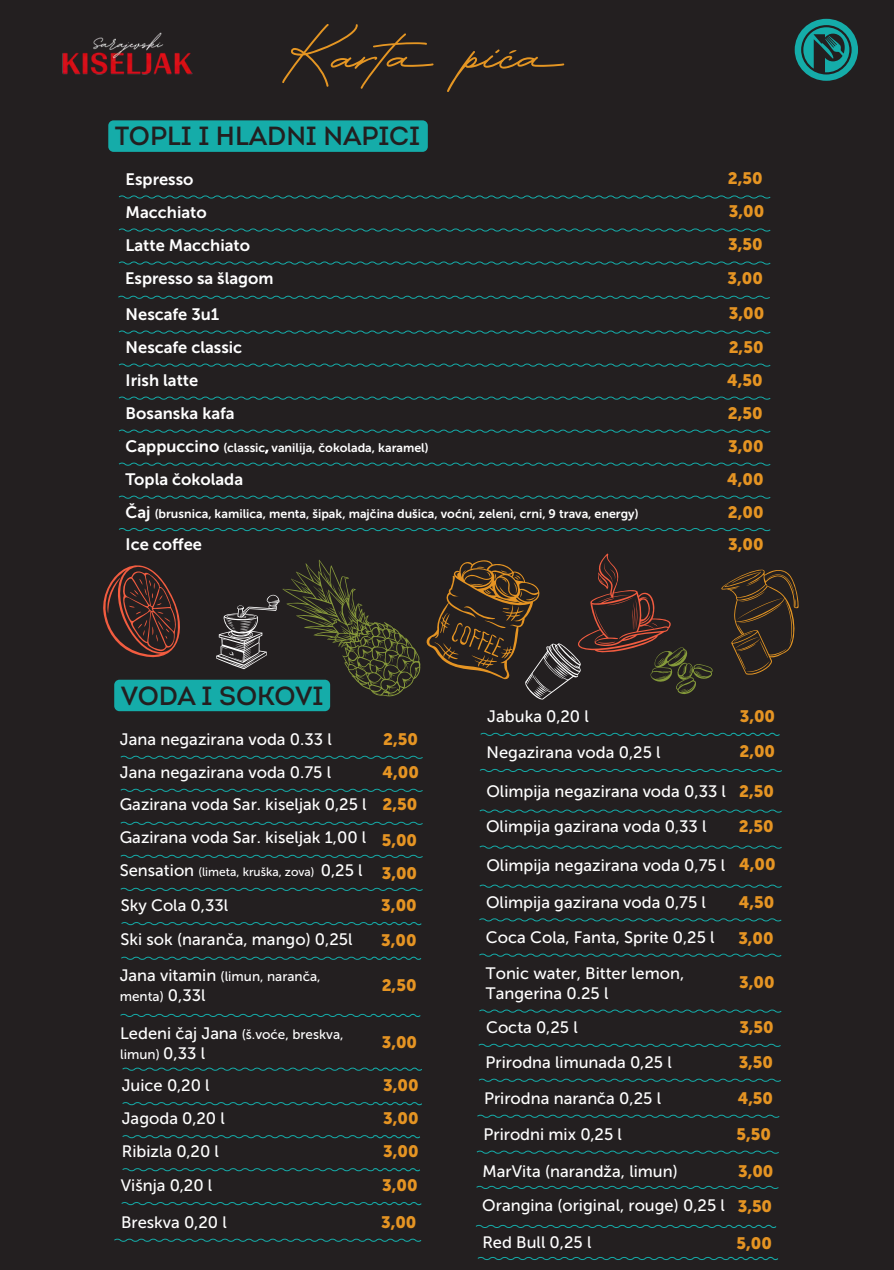
<style>
.page{position:relative;width:894px;height:1270px;background:#fff}
.page>*{position:absolute;margin:0;border:0;box-sizing:border-box;transform-origin:0 0}
.t1{font:64.95px "Bellarina";color:#e59623}
.t2{font:26.25px "Intro";color:#231f20}
.t3{font:16.5px/33px "Museo Sans 500";color:#fff}
.t4{font:16.5px/35.4px "Museo Sans 900";color:#e59423}
.t5{font:16.5px "Museo Sans 700";color:#fff}
.t6{font:13.5px/19.8px "Museo Sans 500";color:#fff}
.t7{font:12.3px "Museo Sans 700";color:#fff}
.t8{font:12px "Museo Sans 500";color:#fff}
.s1{font-size:16.5px}
.s2{font-family:"Museo Sans 900";color:#e59423}
</style>
<div class="page">
<div style="left:0;top:0;width:894px;height:1269px;background:#231f20"></div>
<div style="left:108px;top:120px;width:320px;height:32px;background:#15aca9;border-radius:5px"></div>
<svg style="left:120px;top:755px;width:303px;height:4px"></svg>
<svg style="left:120px;top:788px;width:303px;height:4px"></svg>
<svg style="left:120px;top:821px;width:303px;height:4px"></svg>
<svg style="left:120px;top:854px;width:303px;height:4px"></svg>
<svg style="left:120px;top:887px;width:303px;height:4px"></svg>
<svg style="left:479px;top:1078px;width:302px;height:4px"></svg>
<svg style="left:477px;top:1114px;width:303px;height:4px"></svg>
<svg style="left:476px;top:1150px;width:303px;height:4px"></svg>
<svg style="left:479px;top:953px;width:303px;height:4px"></svg>
<svg style="left:121px;top:922px;width:301px;height:4px"></svg>
<svg style="left:122px;top:1067px;width:300px;height:4px"></svg>
<svg style="left:122px;top:1102px;width:300px;height:4px"></svg>
<svg style="left:122px;top:1135px;width:298px;height:4px"></svg>
<svg style="left:122px;top:1168px;width:298px;height:4px"></svg>
<svg style="left:114px;top:1238px;width:308px;height:4px"></svg>
<svg style="left:480px;top:732px;width:300px;height:4px"></svg>
<svg style="left:475px;top:1224px;width:302px;height:4px"></svg>
<svg style="left:479px;top:1009px;width:303px;height:4px"></svg>
<div style="left:114px;top:679px;width:216px;height:32px;background:#15aca9;border-radius:5px"></div>
<svg style="left:509px;top:50px;width:8px;height:4px"></svg>
<svg style="left:794px;top:19px;width:64px;height:62px"></svg>
<img style="left:62px;top:32px;width:131px;height:43px">
<svg style="left:479px;top:809px;width:303px;height:4px"></svg>
<svg style="left:478px;top:1043px;width:303px;height:4px"></svg>
<svg style="left:121px;top:956px;width:301px;height:4px"></svg>
<svg style="left:120px;top:1013px;width:301px;height:4px"></svg>
<svg style="left:119px;top:195px;width:652px;height:4px"></svg>
<svg style="left:119px;top:228px;width:652px;height:4px"></svg>
<svg style="left:119px;top:261px;width:652px;height:4px"></svg>
<svg style="left:119px;top:330px;width:652px;height:4px"></svg>
<svg style="left:119px;top:363px;width:652px;height:4px"></svg>
<svg style="left:119px;top:396px;width:652px;height:4px"></svg>
<svg style="left:119px;top:429px;width:652px;height:4px"></svg>
<svg style="left:119px;top:462px;width:652px;height:4px"></svg>
<svg style="left:119px;top:495px;width:652px;height:4px"></svg>
<svg style="left:103px;top:528px;width:696px;height:172px"></svg>
<svg style="left:118px;top:295px;width:652px;height:4px"></svg>
<svg style="left:479px;top:918px;width:303px;height:4px"></svg>
<svg style="left:121px;top:1202px;width:301px;height:3px"></svg>
<svg style="left:476px;top:1185px;width:303px;height:4px"></svg>
<svg style="left:479px;top:845px;width:303px;height:4px"></svg>
<svg style="left:479px;top:884px;width:303px;height:4px"></svg>
<svg style="left:477px;top:1256px;width:301px;height:4px"></svg>
<svg style="left:479px;top:769px;width:303px;height:3px"></svg>
<p class="t1" style="left:276px;top:9px;width:295px">Karta pica</p>
<p class="t2" style="left:115px;top:120px;width:307px">TOPLI I HLADNI NAPICI</p>
<p class="t5" style="left:126px;top:170px;width:69px">Espresso</p>
<p class="t4" style="left:728px;top:160px;width:36px">2,50</p>
<p class="t5" style="left:126px;top:203px;width:83px">Macchiato</p>
<p class="t4" style="left:728px;top:193px;width:37px">3,00</p>
<p class="t5" style="left:126px;top:236px;width:126px">Latte Macchiato</p>
<p class="t4" style="left:728px;top:226px;width:36px">3,50</p>
<p class="t5" style="left:125px;top:269px;width:150px">Espresso sa šlagom</p>
<p class="t4" style="left:727px;top:261px;width:37px">3,00</p>
<p class="t5" style="left:126px;top:305px;width:95px">Nescafe 3u1</p>
<p class="t4" style="left:728px;top:295px;width:37px">3,00</p>
<p class="t5" style="left:126px;top:338px;width:118px">Nescafe classic</p>
<p class="t4" style="left:728px;top:329px;width:36px">2,50</p>
<p class="t5" style="left:126px;top:371px;width:74px">Irish latte</p>
<p class="t4" style="left:727px;top:362px;width:37px">4,50</p>
<p class="t5" style="left:126px;top:404px;width:111px">Bosanska kafa</p>
<p class="t4" style="left:728px;top:395px;width:36px">2,50</p>
<p class="t7" style="left:126px;top:440px;width:304px"><span class="s1">Cappuccino</span> (classic, vanilija, čokolada, karamel)</p>
<p class="t4" style="left:728px;top:428px;width:37px">3,00</p>
<p class="t5" style="left:126px;top:470px;width:119px">Topla čokolada</p>
<p class="t4" style="left:727px;top:461px;width:38px">4,00</p>
<p class="t7" style="left:126px;top:506px;width:514px"><span class="s1">Čaj</span> (brusnica, kamilica, menta, šipak, majčina dušica, voćni, zeleni, crni, 9 trava, energy)</p>
<p class="t4" style="left:728px;top:494px;width:37px">2,00</p>
<p class="t5" style="left:126px;top:535px;width:78px">Ice coffee</p>
<p class="t4" style="left:728px;top:526px;width:37px">3,00</p>
<p class="t2" style="left:121px;top:679px;width:204px">VODA I SOKOVI</p>
<p class="t3" style="left:120px;top:722px;width:213px">Jana negazirana voda 0.33 l</p>
<p class="t4" style="left:383px;top:721px;width:36px">2,50</p>
<p class="t3" style="left:120px;top:755px;width:213px">Jana negazirana voda 0.75 l</p>
<p class="t4" style="left:382px;top:754px;width:38px">4,00</p>
<p class="t3" style="left:120px;top:787px;width:248px">Gazirana voda Sar. kiseljak 0,25 l<br>Gazirana voda Sar. kiseljak 1,00 l</p>
<p class="t8" style="left:120px;top:865px;width:244px"><span class="s1">Sensation</span> (limeta, kruška, zova) <span class="s1">0,25 l</span></p>
<p class="t4" style="left:382px;top:786px;width:37px">2,50<br>5,00</p>
<p class="t4" style="left:382px;top:855px;width:37px">3,00</p>
<p class="t3" style="left:121px;top:889px;width:109px">Sky Cola 0,33l</p>
<p class="t4" style="left:381px;top:887px;width:37px">3,00</p>
<p class="t3" style="left:120px;top:923px;width:233px">Ski sok (naranča, mango) 0,25l</p>
<p class="t4" style="left:381px;top:922px;width:37px">3,00</p>
<p class="t6" style="left:120px;top:967px;width:202px;line-height:19.2px"><span class="s1">Jana vitamin</span> (limun, naranča, menta) <span class="s1">0,33l</span></p>
<p class="t4" style="left:382px;top:967px;width:36px">2,50</p>
<p class="t6" style="left:120px;top:1024px;width:225px"><span class="s1">Ledeni čaj Jana</span> (š.voće, breskva, limun) <span class="s1">0,33 l</span></p>
<p class="t4" style="left:382px;top:1024px;width:37px">3,00</p>
<p class="t3" style="left:122px;top:1069px;width:89px">Juice 0,20 l</p>
<p class="t4" style="left:383px;top:1067px;width:37px">3,00</p>
<p class="t3" style="left:122px;top:1102px;width:105px">Jagoda 0,20 l</p>
<p class="t4" style="left:383px;top:1100px;width:37px">3,00</p>
<p class="t3" style="left:122px;top:1135px;width:99px">Ribizla 0,20 l</p>
<p class="t4" style="left:383px;top:1133px;width:37px">3,00</p>
<p class="t3" style="left:121px;top:1168px;width:93px">Višnja 0,20 l</p>
<p class="t4" style="left:382px;top:1167px;width:37px">3,00</p>
<p class="t3" style="left:121px;top:1205px;width:107px">Breskva 0,20 l</p>
<p class="t4" style="left:381px;top:1204px;width:37px">3,00</p>
<p class="t3" style="left:487px;top:699px;width:103px">Jabuka 0,20 l</p>
<p class="t4" style="left:739px;top:698px;width:37px">3,00</p>
<p class="t3" style="left:486px;top:736px;width:175px">Negazirana voda 0,25 l</p>
<p class="t4" style="left:739px;top:733px;width:37px">2,00</p>
<p class="t3" style="left:486px;top:775px;width:289px">Olimpija negazirana voda 0,33 l <span class="s2">2,50</span></p>
<p class="t3" style="left:486px;top:810px;width:222px">Olimpija gazirana voda 0,33 l</p>
<p class="t4" style="left:739px;top:808px;width:36px">2,50</p>
<p class="t3" style="left:486px;top:848px;width:291px">Olimpija negazirana voda 0,75 l <span class="s2">4,00</span></p>
<p class="t3" style="left:486px;top:885px;width:221px">Olimpija gazirana voda 0,75 l</p>
<p class="t4" style="left:739px;top:883px;width:37px">4,50</p>
<p class="t3" style="left:486px;top:920px;width:230px">Coca Cola, Fanta, Sprite 0,25 l</p>
<p class="t3" style="left:486px;top:963px;width:200px;line-height:19.8px">Tonic water, Bitter lemon,<br>Tangerina 0.25 l</p>
<p class="t4" style="left:739px;top:964px;width:37px">3,00</p>
<p class="t4" style="left:738px;top:920px;width:37px">3,00</p>
<p class="t3" style="left:486px;top:1011px;width:93px">Cocta 0,25 l</p>
<p class="t4" style="left:739px;top:1009px;width:36px">3,50</p>
<p class="t3" style="left:485px;top:1045px;width:188px">Prirodna limunada 0,25 l</p>
<p class="t4" style="left:738px;top:1044px;width:36px">3,50</p>
<p class="t3" style="left:484px;top:1081px;width:178px">Prirodna naranča 0,25 l</p>
<p class="t4" style="left:737px;top:1080px;width:37px">4,50</p>
<p class="t3" style="left:483px;top:1117px;width:140px">Prirodni mix 0,25 l</p>
<p class="t4" style="left:736px;top:1116px;width:36px">5,50</p>
<p class="t3" style="left:482px;top:1154px;width:197px">MarVita (narandža, limun)</p>
<p class="t4" style="left:738px;top:1152px;width:37px">3,00</p>
<p class="t3" style="left:482px;top:1188px;width:291px">Orangina (original, rouge) 0,25 l <span class="s2">3,50</span></p>
<p class="t3" style="left:482px;top:1225px;width:111px">Red Bull 0,25 l</p>
<p class="t4" style="left:736px;top:1224px;width:37px">5,00</p>
</div>
